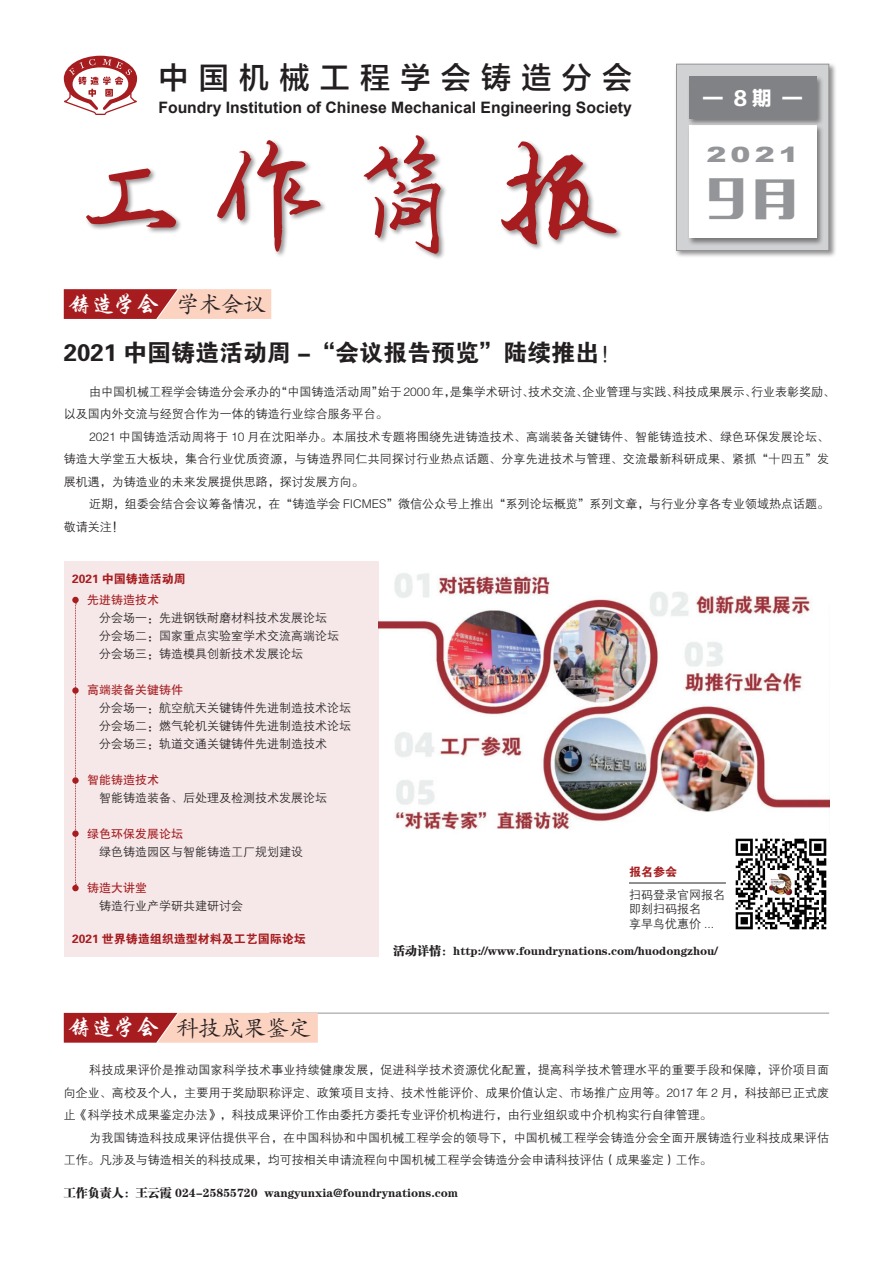
<style>
.page{position:relative;width:893px;height:1263px;background:#fff}
.page>*{position:absolute;margin:0;border:0;box-sizing:border-box;transform-origin:0 0}
.t1{font:120px "CT Fang Song SJ";color:#a61c1f}
.t2{font:45px "MF Li Hei Noncommercial";color:#939598}
.t3{font:30px "FZLTZHK GBK1 0";letter-spacing:.345em;color:#231f20}
.t4{font:24px "FZDHTK GBK1 0";color:#231f20}
.t5{font:22.5px "FZKTK GBK1 0";color:#231f20}
.t6{font:22.5px "FZXKJW GB1 0";color:#fff}
.t7{font:900 21px "Arial";color:#939598;scale:1.43 1}
.t8{font:19.5px "FZLTDHK GBK1 0";color:#fff}
.t9{font:700 15.75px "Arial";color:#231f20}
.t10{font:12px/22.5px "FZZDXK GBK1 0";color:#231f20}
.t11{font:12px "FZCSJW GB1 0";color:#231f20}
.t12{font:12px "FZDHTK GBK1 0";color:#a61c1f}
.t13{font:12px "FZHTK GBK1 0";color:#a61c1f}
.s1{font-family:"FZKTK GBK1 0";color:#231f20}
.s2{font-family:"FZXKJW GB1 0";color:#fff}
</style>
<div class="page">
<img style="left:378px;top:561px;width:451px;height:273px">
<div style="left:64px;top:561px;width:314px;height:396px;background:#f6e8e9"></div>
<hr style="left:269px;top:1013px;width:560px;height:1px;background:#939598">
<svg style="left:64px;top:56px;width:73px;height:59px"></svg>
<div style="left:85px;top:134px;width:539px;height:127px;background:#231f20;opacity:.5"></div>
<div style="left:674px;top:62px;width:163px;height:197px;background:#231f20;opacity:.5"></div>
<svg style="left:676px;top:63px;width:154px;height:188px;background:#c8c9cb"></svg>
<div style="left:687px;top:124px;width:137px;height:122px;background:#231f20;opacity:.5"></div>
<div style="left:689px;top:125px;width:127px;height:113px;background:#fff"></div>
<div style="left:687px;top:75px;width:137px;height:52px;background:#231f20;opacity:.5"></div>
<div style="left:689px;top:77px;width:127px;height:42px;background:#808285"></div>
<svg style="left:64px;top:289px;width:207px;height:30px;background:#d17871"></svg>
<img style="left:735px;top:838px;width:92px;height:92px">
<svg style="left:64px;top:1013px;width:254px;height:30px;background:#d98980"></svg>
<div style="left:72px;top:597px;width:7px;height:6px;background:#a61c1f;border-radius:50%"></div>
<svg style="left:72px;top:687px;width:7px;height:7px"></svg>
<svg style="left:72px;top:777px;width:7px;height:7px"></svg>
<svg style="left:72px;top:830px;width:7px;height:7px"></svg>
<div style="left:72px;top:885px;width:7px;height:6px;background:#a61c1f;border-radius:50%"></div>
<hr style="left:629px;top:883px;width:97px;height:1px;background:#231f20">
<svg style="left:75px;top:603px;width:1px;height:282px"></svg>
<h3 class="t3" style="left:158px;top:62px;width:475px">中国机械工程学会铸造分会</h3>
<h3 class="t9" style="left:158px;top:97px;width:475px">Foundry Institution of Chinese Mechanical Engineering Society</h3>
<h1 class="t1" style="left:69px;top:119px;width:542px">工作简报</h1>
<h3 class="t6" style="left:69px;top:292px;width:199px">铸造学会 <span class="s1">学术会议</span></h3>
<h3 class="t4" style="left:64px;top:339px;width:561px">2021 中国铸造活动周 -“会议报告预览”陆续推出！</h3>
<h3 class="t8" style="left:703px;top:87px;width:100px">— 8 期 —</h3>
<h3 class="t7" style="left:706px;top:140px;width:66px">2021</h3>
<h2 class="t2" style="left:708px;top:172px;width:91px">9月</h2>
<p class="t10" style="left:64px;top:380px;width:773px;text-indent:26px">由中国机械工程学会铸造分会承办的“中国铸造活动周”始于2000年，是集学术研讨、技术交流、企业管理与实践、科技成果展示、行业表彰奖励、以及国内外交流与经贸合作为一体的铸造行业综合服务平台。</p>
<p class="t10" style="left:64px;top:425px;width:767px;text-align:justify;text-indent:26px">2021 中国铸造活动周将于 10 月在沈阳举办。本届技术专题将围绕先进铸造技术、高端装备关键铸件、智能铸造技术、绿色环保发展论坛、铸造大学堂五大板块，集合行业优质资源，与铸造界同仁共同探讨行业热点话题、分享先进技术与管理、交流最新科研成果、紧抓“十四五”发展机遇，为铸造业的未来发展提供思路，探讨发展方向。</p>
<p class="t10" style="left:64px;top:493px;width:767px;text-indent:26px">近期，组委会结合会议筹备情况，在“铸造学会 FICMES”微信公众号上推出“系列论坛概览”系列文章，与行业分享各专业领域热点话题。敬请关注！</p>
<p class="t12" style="left:72px;top:573px;width:115px">2021 中国铸造活动周</p>
<p class="t13" style="left:87px;top:593px;width:73px">先进铸造技术</p>
<p class="t10" style="left:87px;top:609px;width:253px;line-height:18px">　分会场一：先进钢铁耐磨材料技术发展论坛　分会场二：国家重点实验室学术交流高端论坛　分会场三：铸造模具创新技术发展论坛</p>
<p class="t13" style="left:87px;top:683px;width:97px">高端装备关键铸件</p>
<p class="t10" style="left:87px;top:699px;width:265px;line-height:18px;text-align:justify">　分会场一：航空航天关键铸件先进制造技术论坛　分会场二：燃气轮机关键铸件先进制造技术论坛　分会场三：轨道交通关键铸件先进制造技术</p>
<p class="t13" style="left:87px;top:773px;width:73px">智能铸造技术</p>
<p class="t10" style="left:87px;top:787px;width:241px">　智能铸造装备、后处理及检测技术发展论坛</p>
<p class="t13" style="left:87px;top:827px;width:97px">绿色环保发展论坛</p>
<p class="t10" style="left:87px;top:841px;width:217px">　绿色铸造园区与智能铸造工厂规划建设</p>
<p class="t13" style="left:87px;top:881px;width:61px">铸造大讲堂</p>
<p class="t10" style="left:87px;top:895px;width:157px">　铸造行业产学研共建研讨会</p>
<p class="t12" style="left:72px;top:932px;width:235px">2021 世界铸造组织造型材料及工艺国际论坛</p>
<h3 class="t5" style="left:69px;top:1016px;width:244px"><span class="s2">铸造学会</span> 科技成果鉴定</h3>
<p class="t12" style="left:629px;top:866px;width:49px">报名参会</p>
<p class="t10" style="left:629px;top:888px;width:97px;line-height:14.4px">扫码登录官网报名即刻扫码报名<br>享早鸟优惠价 ...</p>
<p class="t11" style="left:393px;top:944px;width:326px">活动详情：http://www.foundrynations.com/huodongzhou/</p>
<p class="t10" style="left:64px;top:1059px;width:767px;text-align:justify;text-indent:26px">科技成果评价是推动国家科学技术事业持续健康发展，促进科学技术资源优化配置，提高科学技术管理水平的重要手段和保障，评价项目面向企业、高校及个人，主要用于奖励职称评定、政策项目支持、技术性能评价、成果价值认定、市场推广应用等。2017 年 2 月，科技部已正式废止《科学技术成果鉴定办法》，科技成果评价工作由委托方委托专业评价机构进行，由行业组织或中介机构实行自律管理。</p>
<p class="t10" style="left:64px;top:1126px;width:767px;text-indent:26px">为我国铸造科技成果评估提供平台，在中国科协和中国机械工程学会的领导下，中国机械工程学会铸造分会全面开展铸造行业科技成果评估工作。凡涉及与铸造相关的科技成果，均可按相关申请流程向中国机械工程学会铸造分会申请科技评估（成果鉴定）工作。</p>
<p class="t11" style="left:64px;top:1186px;width:396px">工作负责人：王云霞 024-25855720 wangyunxia@foundrynations.com</p>
</div>
